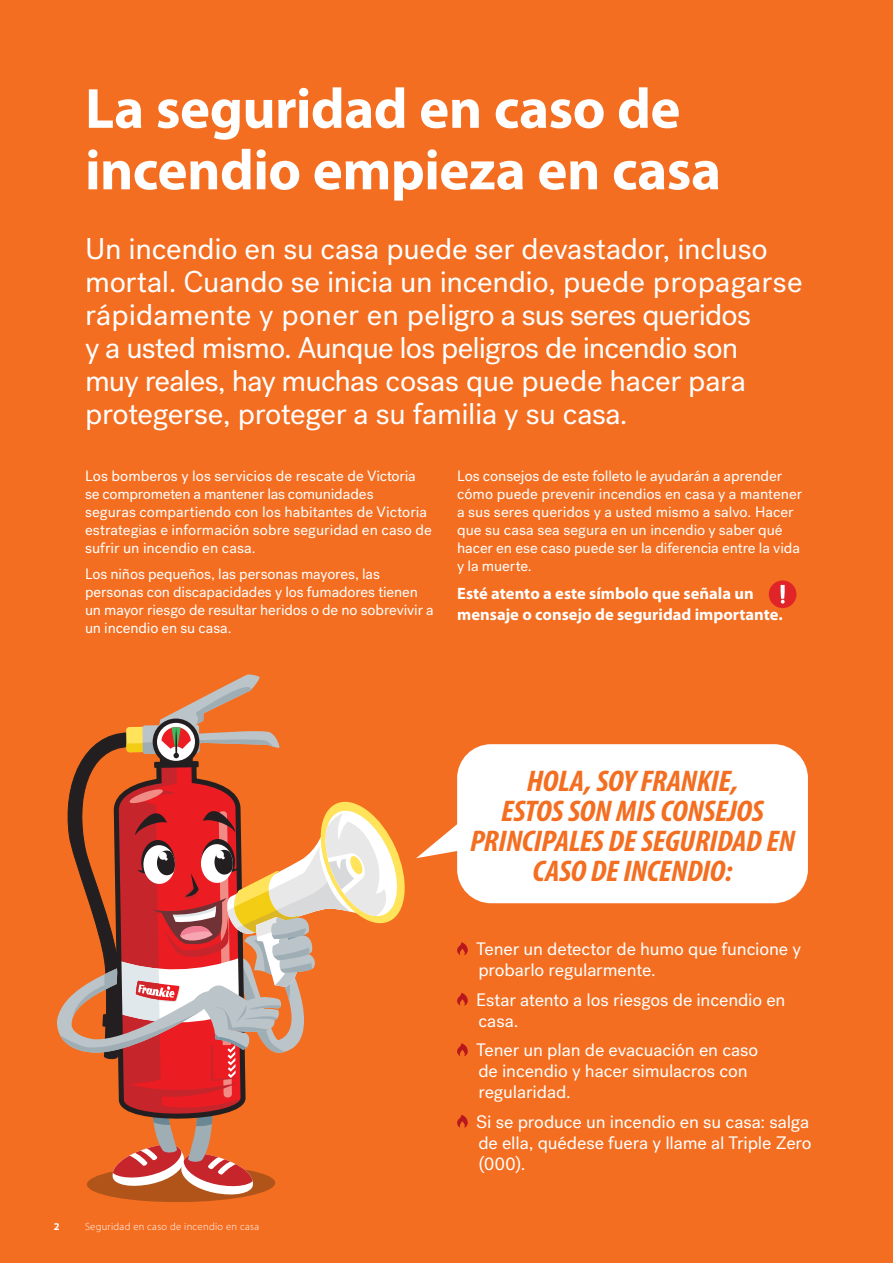
<style>
.page{position:relative;width:893px;height:1263px;background:#f36e21}
.page>*{position:absolute;margin:0;border:0;box-sizing:border-box;transform-origin:0 0}
.t1{font:700 57px/61.5px "Myriad Pro";letter-spacing:-.01em;color:#fff}
.t2{font:30px/33px "Post Grotesk";letter-spacing:-.01em;color:#fff}
.t3{font:italic 700 condensed 30px/30px "Myriad Pro";letter-spacing:-.01em;color:#f36e21;text-align:center;scale:1.08 1}
.t4{font:18px/21px "Post Grotesk";letter-spacing:-.005em;color:#fff}
.t5{font:700 16.5px/21.6px "Myriad Pro";color:#fff}
.t6{font:15px/18px "Post Grotesk";letter-spacing:-.005em;color:#fff}
.t7{font:300 10.5px "Myriad Pro";letter-spacing:.03em;color:#fff}
.t8{font:700 10.5px "Myriad Pro";color:#fff}
</style>
<div class="page">
<svg style="left:457px;top:942px;width:11px;height:13px"></svg>
<svg style="left:457px;top:993px;width:11px;height:13px"></svg>
<svg style="left:457px;top:1043px;width:11px;height:13px"></svg>
<svg style="left:457px;top:1115px;width:11px;height:13px"></svg>
<svg style="left:57px;top:674px;width:348px;height:528px"></svg>
<svg style="left:416px;top:824px;width:41px;height:34px"></svg>
<div style="left:457px;top:744px;width:351px;height:159px;background:#fff;border-radius:34px"></div>
<svg style="left:769px;top:580px;width:27px;height:28px"></svg>
<p class="t1" style="left:85px;top:76px;width:638px">La seguridad en caso de incendio empieza en casa</p>
<p class="t2" style="left:85px;top:233px;width:719px">Un incendio en su casa puede ser devastador, incluso mortal. Cuando se inicia un incendio, puede propagarse rápidamente y poner en peligro a sus seres queridos<br>y a usted mismo. Aunque los peligros de incendio son<br>muy reales, hay muchas cosas que puede hacer para protegerse, proteger a su familia y su casa.</p>
<p class="t6" style="left:85px;top:466px;width:348px">Los bomberos y los servicios de rescate de Victoria se comprometen a mantener las comunidades<br>seguras compartiendo con los habitantes de Victoria estrategias e información sobre seguridad en caso de sufrir un incendio en casa.</p>
<p class="t6" style="left:85px;top:565px;width:350px">Los niños pequeños, las personas mayores, las personas con discapacidades y los fumadores tienen un mayor riesgo de resultar heridos o de no sobrevivir a un incendio en su casa.</p>
<p class="t6" style="left:457px;top:466px;width:347px">Los consejos de este folleto le ayudarán a aprender cómo puede prevenir incendios en casa y a mantener a sus seres queridos y a usted mismo a salvo. Hacer que su casa sea segura en un incendio y saber qué hacer en ese caso puede ser la diferencia entre la vida y la muerte.</p>
<p class="t5" style="left:457px;top:582px;width:327px">Esté atento a este símbolo que señala un mensaje o consejo de seguridad importante.</p>
<p class="t3" style="left:470px;top:766px;width:302px">HOLA, SOY FRANKIE,<br>ESTOS SON MIS CONSEJOS<br>PRINCIPALES DE SEGURIDAD EN<br>CASO DE INCENDIO:</p>
<p class="t8" style="left:54px;top:1219px;width:7px">2</p>
<p class="t7" style="left:85px;top:1220px;width:176px">Seguridad en caso de incendio en casa</p>
<p class="t4" style="left:476px;top:938px;width:326px">Tener un detector de humo que funcione y probarlo regularmente.</p>
<p class="t4" style="left:476px;top:989px;width:311px">Estar atento a los riesgos de incendio en casa.</p>
<p class="t4" style="left:476px;top:1039px;width:284px">Tener un plan de evacuación en caso de incendio y hacer simulacros con regularidad.</p>
<p class="t4" style="left:476px;top:1111px;width:337px">Si se produce un incendio en su casa: salga de ella, quédese fuera y llame al Triple Zero (000).</p>
</div>
